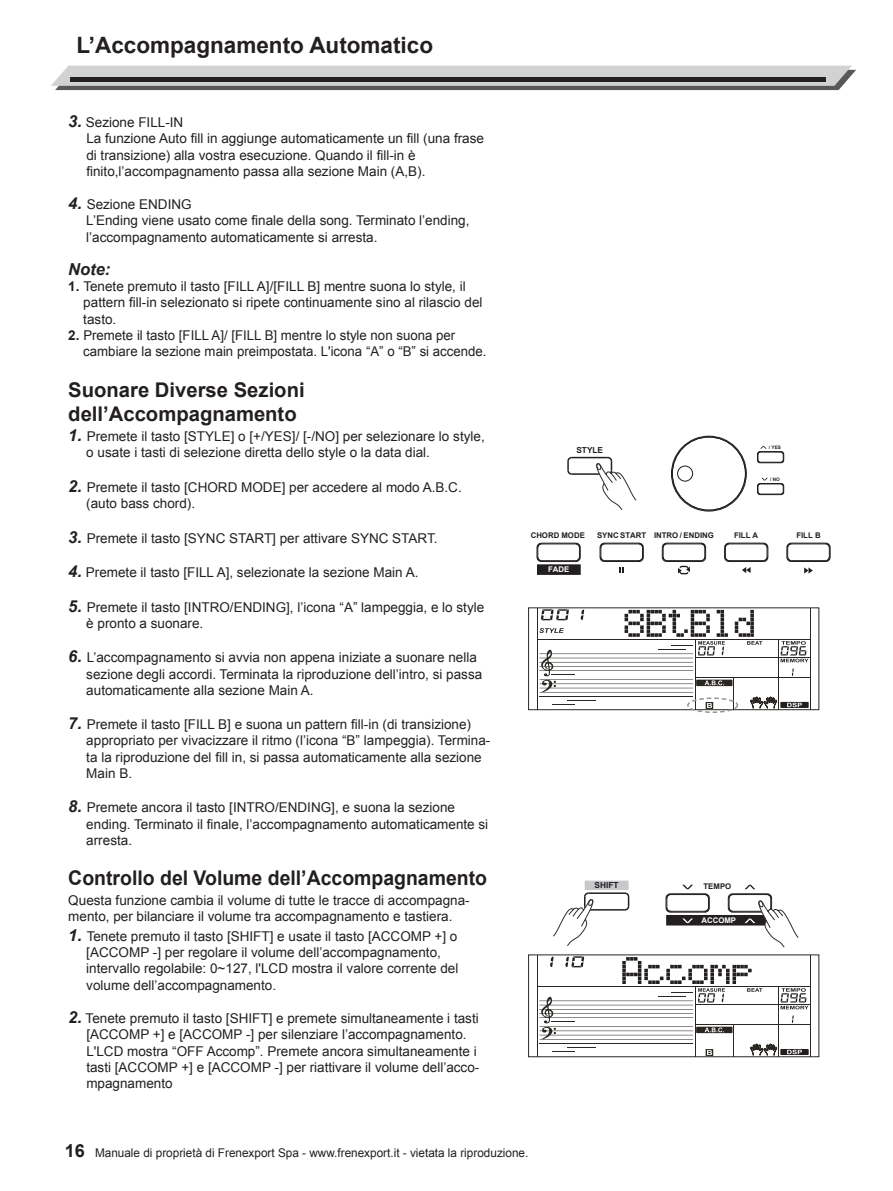
<style>
.page{position:relative;width:893px;height:1191px;background:#fff}
.page>*{position:absolute;margin:0;border:0;box-sizing:border-box;transform-origin:0 0}
.t1{font:700 22.5px "Arial";color:#231f20}
.t2{font:700 20.25px/24.3px "Arial";color:#231f20}
.t3{font:700 20.25px "Arial";color:#231f20;scale:.96 1}
.t4{font:italic 700 16.5px "Arial";color:#231f20}
.t5{font:13.5px/16.2px "Arial";color:#231f20}
.t6{font:12px "Arial";color:#231f20}
.t7{font:700 8.4px "Arial";color:#221f21}
.t8{font:700 8.25px "Arial";color:#231f20}
.t9{font:700 7.8px "Arial";color:#221f21}
.t10{font:700 7.8px "Arial";color:#fff}
.t11{font:700 4.8px "Arial";color:#221f21}
.s1{font-weight:700;font-style:italic;font-size:16.5px}
.s2{font-weight:700}
.s3{font-weight:700;font-size:18px}
</style>
<div class="page">
<svg style="left:51px;top:66px;width:805px;height:24px;background:#b8b8b9"></svg>
<div style="left:71px;top:77px;width:755px;height:5px;background:#231f20"></div>
<hr style="left:537px;top:608px;width:1px;height:101px;background:#2a2723">
<hr style="left:810px;top:607px;width:1px;height:102px;background:#2a2723">
<hr style="left:537px;top:639px;width:273px;height:1px;background:#2a2723">
<hr style="left:695px;top:677px;width:115px;height:1px;background:#2a2723">
<hr style="left:695px;top:657px;width:115px;height:1px;background:#2a2723">
<svg style="left:539px;top:609px;width:270px;height:101px"></svg>
<div style="left:687px;top:697px;width:51px;height:16px;border:2px dashed #939598;border-radius:50%"></div>
<hr style="left:537px;top:955px;width:1px;height:101px;background:#2a2723">
<hr style="left:810px;top:954px;width:1px;height:102px;background:#2a2723">
<hr style="left:537px;top:986px;width:273px;height:1px;background:#2a2723">
<hr style="left:695px;top:1024px;width:115px;height:1px;background:#2a2723">
<hr style="left:695px;top:1004px;width:115px;height:1px;background:#2a2723">
<svg style="left:539px;top:956px;width:270px;height:101px"></svg>
<hr style="left:572px;top:473px;width:36px;height:2px;background:#231f20">
<hr style="left:572px;top:457px;width:36px;height:1px;background:#231f20">
<svg style="left:567px;top:456px;width:6px;height:19px"></svg>
<svg style="left:595px;top:456px;width:42px;height:54px"></svg>
<svg style="left:536px;top:542px;width:45px;height:33px"></svg>
<hr style="left:791px;top:561px;width:35px;height:1px;background:#221f21">
<hr style="left:729px;top:561px;width:34px;height:1px;background:#221f21">
<hr style="left:667px;top:561px;width:34px;height:1px;background:#221f21">
<hr style="left:791px;top:560px;width:35px;height:1px;background:#221f21">
<hr style="left:729px;top:560px;width:34px;height:1px;background:#221f21">
<hr style="left:667px;top:560px;width:34px;height:1px;background:#221f21">
<hr style="left:667px;top:543px;width:34px;height:1px;background:#221f21">
<hr style="left:729px;top:543px;width:34px;height:1px;background:#221f21">
<hr style="left:791px;top:543px;width:35px;height:1px;background:#221f21">
<hr style="left:667px;top:542px;width:34px;height:1px;background:#221f21">
<hr style="left:729px;top:542px;width:34px;height:1px;background:#221f21">
<hr style="left:791px;top:542px;width:35px;height:1px;background:#221f21">
<svg style="left:825px;top:542px;width:6px;height:20px"></svg>
<svg style="left:786px;top:542px;width:6px;height:20px"></svg>
<svg style="left:762px;top:542px;width:7px;height:20px"></svg>
<svg style="left:724px;top:542px;width:6px;height:20px"></svg>
<svg style="left:700px;top:542px;width:7px;height:20px"></svg>
<svg style="left:661px;top:542px;width:7px;height:20px"></svg>
<svg style="left:804px;top:567px;width:9px;height:6px"></svg>
<svg style="left:742px;top:567px;width:9px;height:6px"></svg>
<svg style="left:678px;top:566px;width:12px;height:8px"></svg>
<hr style="left:604px;top:561px;width:35px;height:1px;background:#221f21">
<hr style="left:604px;top:560px;width:35px;height:1px;background:#221f21">
<hr style="left:604px;top:543px;width:35px;height:1px;background:#221f21">
<hr style="left:604px;top:542px;width:35px;height:1px;background:#221f21">
<svg style="left:638px;top:542px;width:6px;height:20px"></svg>
<svg style="left:599px;top:542px;width:6px;height:20px"></svg>
<svg style="left:619px;top:567px;width:5px;height:6px"></svg>
<div style="left:585px;top:880px;width:44px;height:10px;background:#c6c8ca"></div>
<hr style="left:588px;top:909px;width:37px;height:1px;background:#231f20">
<hr style="left:588px;top:892px;width:37px;height:2px;background:#231f20">
<svg style="left:623px;top:892px;width:7px;height:19px"></svg>
<svg style="left:553px;top:892px;width:42px;height:54px"></svg>
<svg style="left:665px;top:884px;width:134px;height:63px"></svg>
<svg style="left:757px;top:446px;width:27px;height:17px"></svg>
<svg style="left:757px;top:478px;width:27px;height:17px"></svg>
<svg style="left:671px;top:436px;width:76px;height:75px"></svg>
<div style="left:672px;top:437px;width:74px;height:73px;border:1px solid #211e1e;border-radius:50%"></div>
<div style="left:677px;top:466px;width:16px;height:15px;border:1px solid #211e1e;border-radius:50%"></div>
<h1 class="t1" style="left:76px;top:30px;width:358px">L’Accompagnamento Automatico</h1>
<p class="t5" style="left:86px;top:114px;width:399px;text-indent:-18px"><span class="s1">3.</span> Sezione FILL-IN<br>La funzione Auto fill in aggiunge automaticamente un fill (una frase di transizione) alla vostra esecuzione. Quando il fill-in è finito,l’accompagnamento passa alla sezione Main (A,B).</p>
<p class="t5" style="left:86px;top:196px;width:385px;text-indent:-18px"><span class="s1">4.</span> Sezione ENDING<br>L’Ending viene usato come finale della song. Terminato l’ending, l’accompagnamento automaticamente si arresta.</p>
<p class="t4" style="left:68px;top:258px;width:44px">Note:</p>
<p class="t5" style="left:83px;top:278px;width:401px;text-indent:-15px"><span class="s2">1.</span> Tenete premuto il tasto [FILL A]/[FILL B] mentre suona lo style, il pattern fill-in selezionato si ripete continuamente sino al rilascio del tasto.</p>
<p class="t5" style="left:83px;top:327px;width:405px;text-indent:-15px"><span class="s2">2.</span> Premete il tasto [FILL A]/ [FILL B] mentre lo style non suona per cambiare la sezione main preimpostata. L'icona “A” o “B” si accende.</p>
<h2 class="t2" style="left:68px;top:378px;width:238px">Suonare Diverse Sezioni dell’Accompagnamento</h2>
<p class="t5" style="left:86px;top:428px;width:400px;text-indent:-18px"><span class="s1">1.</span> Premete il tasto [STYLE] o [+/YES]/ [-/NO] per selezionare lo style, o usate i tasti di selezione diretta dello style o la data dial.</p>
<p class="t5" style="left:86px;top:479px;width:377px;text-indent:-18px"><span class="s1">2.</span> Premete il tasto [CHORD MODE] per accedere al modo A.B.C. (auto bass chord).</p>
<p class="t5" style="left:68px;top:530px;width:371px"><span class="s1">3.</span> Premete il tasto [SYNC START] per attivare SYNC START.</p>
<p class="t5" style="left:68px;top:564px;width:352px"><span class="s1">4.</span> Premete il tasto [FILL A], selezionate la sezione Main A.</p>
<p class="t5" style="left:86px;top:599px;width:399px;text-indent:-18px"><span class="s1">5.</span> Premete il tasto [INTRO/ENDING], l’icona “A” lampeggia, e lo style è pronto a suonare.</p>
<p class="t5" style="left:86px;top:649px;width:397px;text-indent:-18px"><span class="s1">6.</span> L’accompagnamento si avvia non appena iniziate a suonare nella sezione degli accordi. Terminata la riproduzione dell’intro, si passa automaticamente alla sezione Main A.</p>
<p class="t5" style="left:86px;top:716px;width:406px;text-indent:-18px"><span class="s1">7.</span> Premete il tasto [FILL B] e suona un pattern fill-in (di transizione) appropriato per vivacizzare il ritmo (l’icona “B” lampeggia). Termina&shy;ta la riproduzione del fill in, si passa automaticamente alla sezione Main B.</p>
<p class="t5" style="left:86px;top:799px;width:403px;text-indent:-18px"><span class="s1">8.</span> Premete ancora il tasto [INTRO/ENDING], e suona la sezione ending. Terminato il finale, l’accompagnamento automaticamente si arresta.</p>
<h2 class="t3" style="left:68px;top:864px;width:438px">Controllo del Volume dell’Accompagnamento</h2>
<p class="t5" style="left:68px;top:891px;width:403px">Questa funzione cambia il volume di tutte le tracce di accompagna&shy;mento, per bilanciare il volume tra accompagnamento e tastiera.</p>
<p class="t5" style="left:86px;top:928px;width:374px;text-indent:-18px"><span class="s1">1.</span> Tenete premuto il tasto [SHIFT] e usate il tasto [ACCOMP +] o [ACCOMP -] per regolare il volume dell’accompagnamento, intervallo regolabile: 0~127, l'LCD mostra il valore corrente del volume dell’accompagnamento.</p>
<p class="t5" style="left:86px;top:1010px;width:394px;text-indent:-18px"><span class="s1">2.</span> Tenete premuto il tasto [SHIFT] e premete simultaneamente i tasti [ACCOMP +] e [ACCOMP -] per silenziare l’accompagnamento.<br>L'LCD mostra “OFF Accomp”. Premete ancora simultaneamente i tasti [ACCOMP +] e [ACCOMP -] per riattivare il volume dell’acco&shy;mpagnamento</p>
<p class="t8" style="left:576px;top:444px;width:28px">STYLE</p>
<p class="t11" style="left:769px;top:444px;width:14px">/ YES</p>
<p class="t11" style="left:770px;top:476px;width:11px">/ NO</p>
<p class="t9" style="left:531px;top:530px;width:56px">CHORD MODE</p>
<p class="t9" style="left:597px;top:530px;width:118px">SYNC START INTRO / ENDING</p>
<p class="t9" style="left:734px;top:530px;width:26px">FILL A</p>
<p class="t9" style="left:796px;top:530px;width:26px">FILL B</p>
<p class="t10" style="left:548px;top:564px;width:23px">FADE</p>
<p class="t7" style="left:595px;top:879px;width:26px">SHIFT</p>
<p class="t9" style="left:703px;top:881px;width:29px">TEMPO</p>
<p class="t10" style="left:701px;top:915px;width:36px">ACCOMP</p>
<p class="t6" style="left:65px;top:1146px;width:465px"><span class="s3">16</span> Manuale di proprietà di Frenexport Spa - www.frenexport.it - vietata la riproduzione.</p>
</div>
